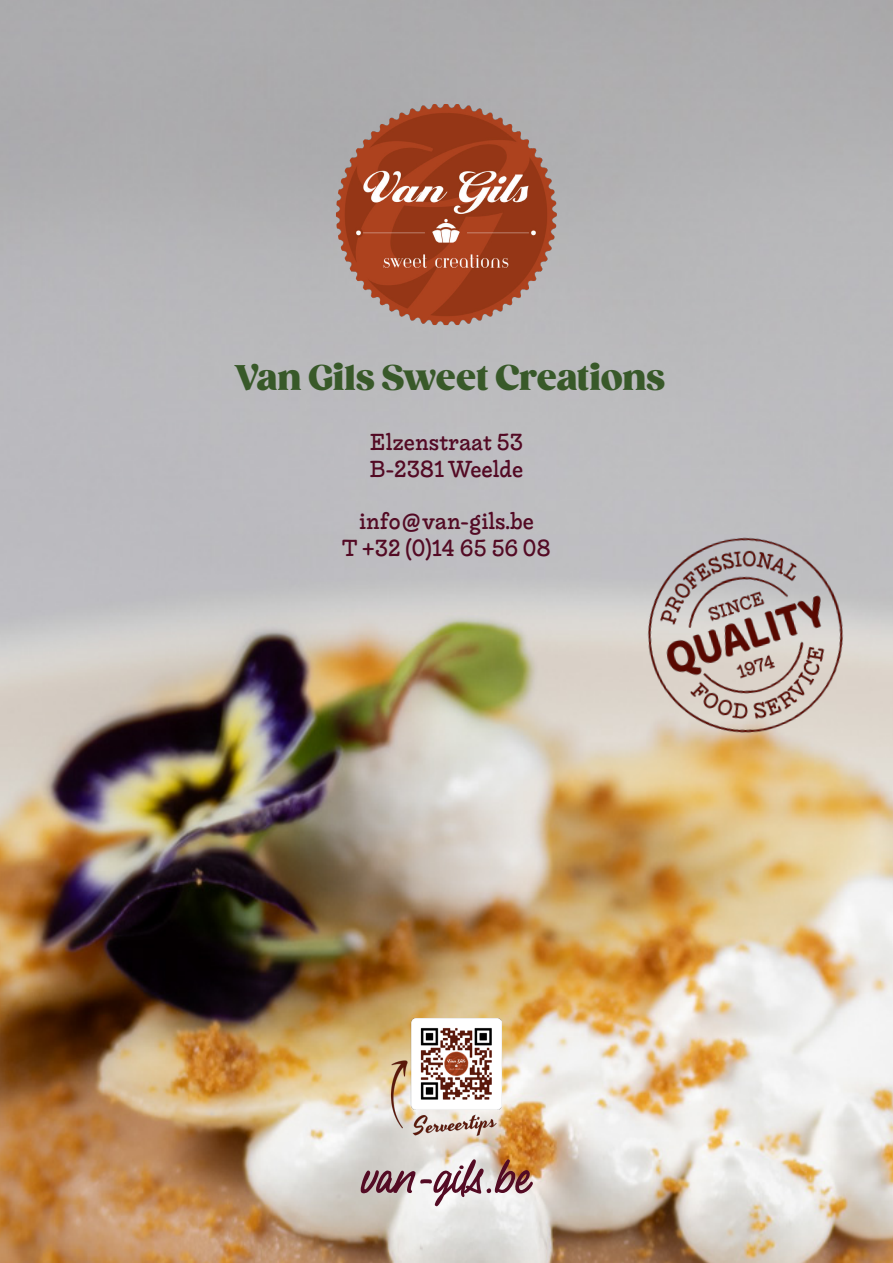
<style>
.page{position:relative;width:893px;height:1263px;background:#fff}
.page>*{position:absolute;margin:0;border:0;box-sizing:border-box;transform-origin:0 0}
.t1{font:67.5px "Butter Sweet";color:#540b24}
.t2{font:800 34.5px "Gazpacho";color:#385929}
.t3{font:500 22.5px "Liebe Ruth";color:#530a24}
</style>
<div class="page">
<img style="left:0;top:0;width:893px;height:1263px">
<img style="left:628px;top:523px;width:236px;height:225px">
<img style="left:336px;top:104px;width:221px;height:221px">
<img style="left:391px;top:1018px;width:111px;height:128px">
<p class="t2" style="left:234px;top:356px;width:432px">Van Gils Sweet Creations</p>
<p class="t3" style="left:370px;top:429px;width:154px">Elzenstraat 53</p>
<p class="t3" style="left:370px;top:456px;width:155px">B-2381 Weelde</p>
<p class="t3" style="left:359px;top:508px;width:176px">info@van-gils.be</p>
<p class="t3" style="left:342px;top:535px;width:210px">T +32 (0)14 65 56 08</p>
<p class="t1" style="left:362px;top:1132px;width:170px">van-gils.be</p>
</div>
